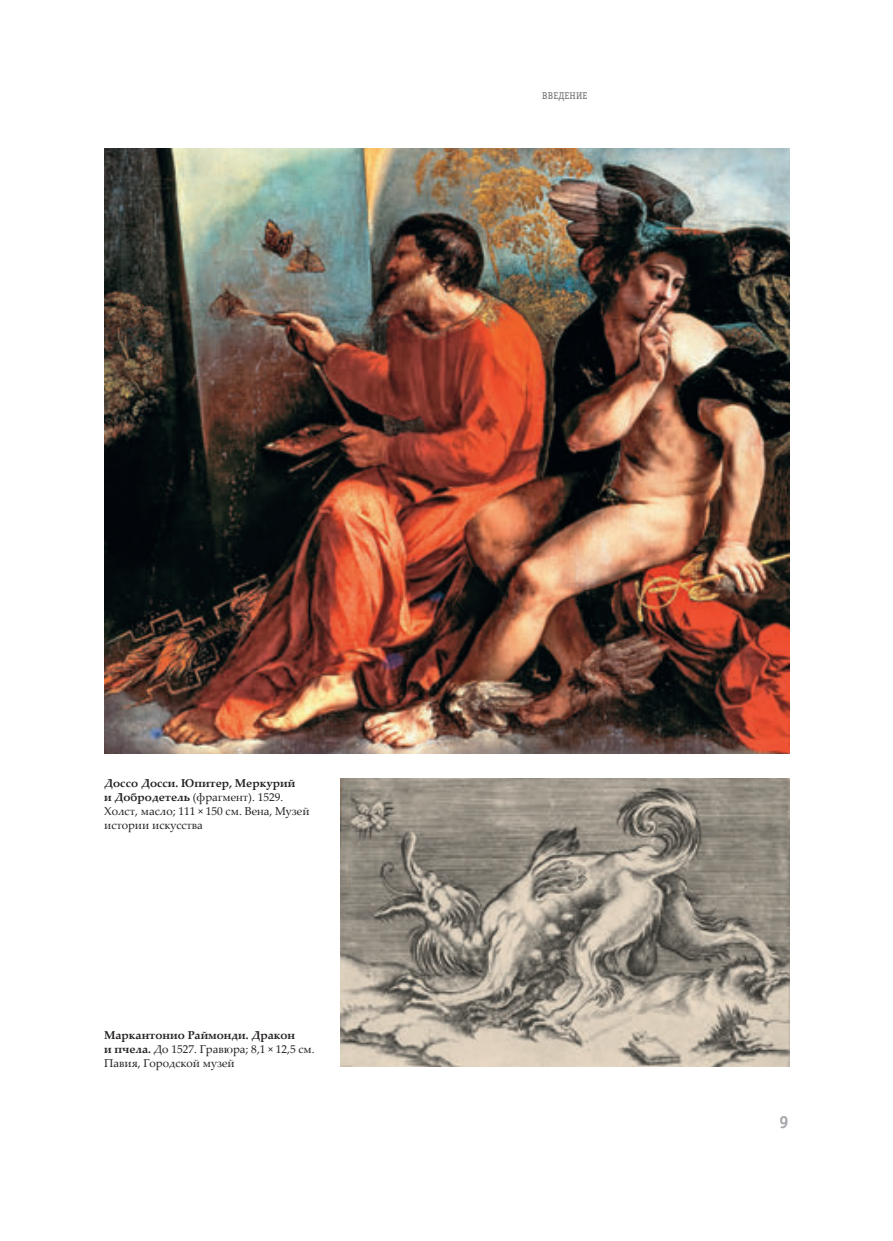
<style>
.page{position:relative;width:893px;height:1241px;background:#fff}
.page>*{position:absolute;margin:0;border:0;box-sizing:border-box;transform-origin:0 0}
.t1{font:700 17.5px "Officina Serif Std";color:#a8a9ad}
.t2{font:11.38px/14px "Palatino Linotype";color:#231f20}
.t3{font:9.8px "Officina Serif Book C";letter-spacing:.02em;color:#6c6d70}
.s1{font-weight:700}
</style>
<div class="page">
<img style="left:104px;top:149px;width:685px;height:604px">
<img style="left:341px;top:778px;width:448px;height:288px">
<p class="t3" style="left:542px;top:92px;width:47px">ВВЕДЕНИЕ</p>
<p class="t2" style="left:104px;top:777px;width:207px"><span class="s1">Доссо Досси. Юпитер, Меркурий<br>и Добродетель</span> (фрагмент). 1529.<br>Холст, масло; 111 × 150 см. Вена, Музей истории искусства</p>
<p class="t2" style="left:104px;top:1029px;width:212px"><span class="s1">Маркантонио Раймонди. Дракон<br>и пчела.</span> До 1527. Гравюра; 8,1 × 12,5 см.<br>Павия, Городской музей</p>
<h1 class="t1" style="left:779px;top:1115px;width:11px">9</h1>
</div>
